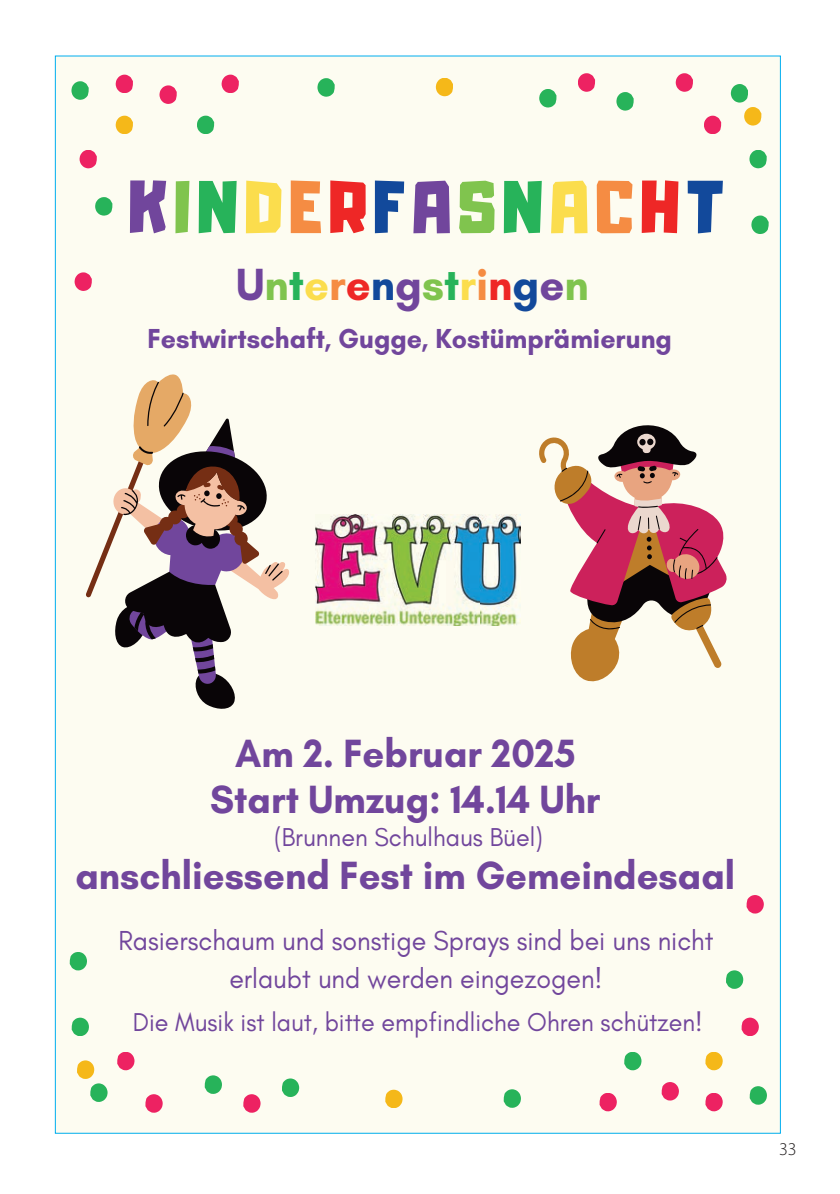
<style>
.page{position:relative;width:840px;height:1194px;background:#fff}
.page>*{position:absolute;margin:0;border:0;box-sizing:border-box;transform-origin:0 0}
.t1{font:65.8px "Adumu";letter-spacing:.11em;color:#71469c;scale:.95 1}
.t2{font:700 46px "Glacial Indifference";color:#71469c;scale:.95 1}
.t3{font:700 40.2px/46px "Glacial Indifference";color:#71469c;text-align:center;scale:.95 1}
.t4{font:28px/38.6px "Glacial Indifference";color:#71469c;text-align:center;scale:.95 1}
.t5{font:700 28px "Glacial Indifference";color:#71469c;scale:.95 1}
.t6{font:26.4px "Glacial Indifference";color:#71469c;scale:.95 1}
.t7{font:26.2px "Glacial Indifference";color:#71469c;scale:.95 1}
.t8{font:300 18px "Myriad Pro";color:#231f20}
.s1{color:#80c44e}
.s2{color:#27b35a}
.s3{color:#fbdd4d}
.s4{color:#f58c43}
.s5{color:#ee2726}
.s6{color:#12499b}
</style>
<div class="page">
<div style="left:55px;top:56px;width:725px;height:1077px;background:#fdfcf1"></div>
<svg style="left:539px;top:425px;width:188px;height:257px"></svg>
<svg style="left:86px;top:374px;width:203px;height:335px"></svg>
<svg style="left:704px;top:116px;width:17px;height:18px"></svg>
<svg style="left:749px;top:150px;width:17px;height:18px"></svg>
<svg style="left:95px;top:197px;width:17px;height:19px"></svg>
<svg style="left:751px;top:216px;width:17px;height:18px"></svg>
<svg style="left:616px;top:92px;width:17px;height:19px"></svg>
<svg style="left:675px;top:73px;width:18px;height:19px"></svg>
<svg style="left:730px;top:84px;width:31px;height:42px"></svg>
<svg style="left:116px;top:116px;width:17px;height:18px"></svg>
<svg style="left:436px;top:78px;width:17px;height:18px"></svg>
<svg style="left:71px;top:81px;width:18px;height:19px"></svg>
<svg style="left:197px;top:116px;width:17px;height:18px"></svg>
<svg style="left:317px;top:78px;width:18px;height:19px"></svg>
<svg style="left:80px;top:150px;width:17px;height:18px"></svg>
<svg style="left:74px;top:272px;width:18px;height:19px"></svg>
<svg style="left:159px;top:85px;width:18px;height:19px"></svg>
<svg style="left:116px;top:75px;width:17px;height:18px"></svg>
<svg style="left:221px;top:75px;width:18px;height:18px"></svg>
<svg style="left:539px;top:89px;width:17px;height:19px"></svg>
<svg style="left:578px;top:73px;width:17px;height:19px"></svg>
<svg style="left:117px;top:1052px;width:17px;height:18px"></svg>
<svg style="left:72px;top:1018px;width:17px;height:18px"></svg>
<svg style="left:726px;top:970px;width:17px;height:19px"></svg>
<svg style="left:70px;top:952px;width:17px;height:18px"></svg>
<svg style="left:205px;top:1075px;width:17px;height:19px"></svg>
<svg style="left:145px;top:1094px;width:18px;height:19px"></svg>
<svg style="left:77px;top:1060px;width:31px;height:42px"></svg>
<svg style="left:705px;top:1052px;width:17px;height:18px"></svg>
<svg style="left:385px;top:1090px;width:17px;height:18px"></svg>
<svg style="left:749px;top:1086px;width:18px;height:19px"></svg>
<svg style="left:624px;top:1052px;width:17px;height:18px"></svg>
<svg style="left:503px;top:1089px;width:18px;height:19px"></svg>
<svg style="left:741px;top:1018px;width:17px;height:18px"></svg>
<svg style="left:746px;top:895px;width:17px;height:19px"></svg>
<svg style="left:661px;top:1082px;width:18px;height:18px"></svg>
<svg style="left:705px;top:1093px;width:17px;height:18px"></svg>
<svg style="left:599px;top:1093px;width:17px;height:18px"></svg>
<svg style="left:282px;top:1078px;width:17px;height:19px"></svg>
<svg style="left:243px;top:1094px;width:17px;height:19px"></svg>
<img style="left:315px;top:515px;width:205px;height:111px">
<p class="t1" style="left:129px;top:152px;width:628px">K<span class="s1">I</span><span class="s2">N</span><span class="s3">D</span><span class="s4">E</span><span class="s5">R</span><span class="s6">F</span>A<span class="s1">S</span><span class="s2">N</span><span class="s3">A</span><span class="s4">C</span><span class="s5">H</span><span class="s6">T</span></p>
<p class="t2" style="left:236px;top:256px;width:372px">U<span class="s1">n</span><span class="s2">t</span><span class="s3">e</span><span class="s4">r</span><span class="s5">e</span><span class="s6">n</span>g<span class="s1">s</span><span class="s2">t</span><span class="s3">r</span><span class="s4">i</span><span class="s5">n</span><span class="s6">g</span>e<span class="s1">n</span></p>
<p class="t5" style="left:147px;top:321px;width:553px">Festwirtschaft, Gugge, Kostümprämierung</p>
<p class="t3" style="left:210px;top:730px;width:412px">Am 2. Februar 2025<br>Start Umzug: 14.14 Uhr</p>
<p class="t6" style="left:274px;top:823px;width:284px">(Brunnen Schulhaus Büel)</p>
<p class="t3" style="left:75px;top:852px;width:696px">anschliessend Fest im Gemeindesaal</p>
<p class="t4" style="left:118px;top:922px;width:628px">Rasierschaum und sonstige Sprays sind bei uns nicht erlaubt und werden eingezogen!</p>
<p class="t7" style="left:133px;top:1007px;width:601px">Die Musik ist laut, bitte empfindliche Ohren schützen!</p>
<p class="t8" style="left:779px;top:1138px;width:19px">33</p>
</div>
